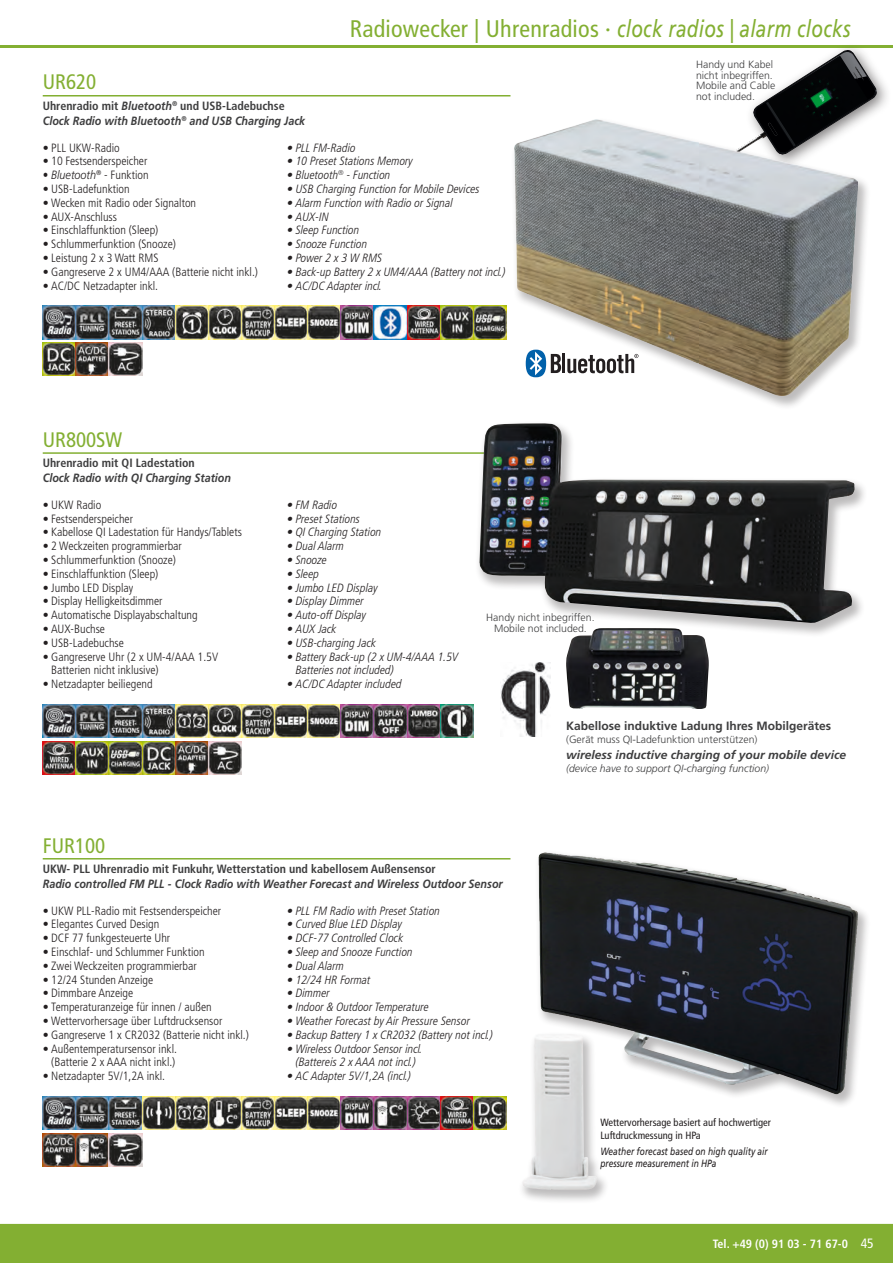
<style>
.page{position:relative;width:893px;height:1263px;background:#fff}
.page>*{position:absolute;margin:0;border:0;box-sizing:border-box;transform-origin:0 0}
.t1{font:condensed 24px "Frutiger LT";letter-spacing:.01em;color:#83af32}
.G_ArtNr{font:condensed 21px "Frutiger LT";color:#83af32}
.t2{font:300 condensed 12px/13.8px "Frutiger LT";color:#231f20}
.t3{font:italic 300 condensed 12px/13.8px "Frutiger LT Pro";color:#231f20}
.G_BeschGB{font:italic 700 12px "Frutiger LT";color:#3e3e3f;scale:.9 1}
.G_BeschDE{font:700 condensed 12px "Frutiger LT";color:#3e3e3f}
.G_BeschGB-2{font:italic 700 12px "Frutiger LT";color:#3e3e3f}
.t4{font:700 12px "Frutiger LT";color:#3e3e3f}
.t5{font:700 condensed 12px "Frutiger LT";color:#fff}
.t6{font:italic 300 12px "Frutiger LT";color:#231f20;scale:.9 1}
.t7{font:300 10.5px/10.5px "Frutiger LT";color:#3e3e3f;text-align:center}
.Beschreibung_neu{font:italic 10.5px/12px "Frutiger LT";color:#231f20;scale:.8 1}
.Beschreibung_neu-2{font:condensed 10.5px/13.5px "Frutiger LT";color:#231f20}
.t8{font:italic 300 10.5px "Frutiger LT";color:#3e3e3f}
.s1{font-style:italic;font-stretch:normal}
.s2{font-style:normal;font-stretch:condensed}
.s3{font-weight:400;font-size:13.5px}
</style>
<div class="page">
<div style="left:0;top:1224px;width:893px;height:39px;background:#83af32"></div>
<hr style="left:0;top:46px;width:893px;height:2px;background:#83af32">
<hr style="left:43px;top:95px;width:467px;height:1px;background:#83af32">
<img style="left:43px;top:306px;width:463px;height:33px">
<img style="left:43px;top:343px;width:99px;height:33px">
<hr style="left:43px;top:452px;width:467px;height:2px;background:#83af32">
<img style="left:43px;top:705px;width:430px;height:33px">
<img style="left:43px;top:741px;width:198px;height:33px">
<hr style="left:43px;top:858px;width:467px;height:1px;background:#83af32">
<img style="left:43px;top:1096px;width:463px;height:34px">
<img style="left:43px;top:1133px;width:99px;height:33px">
<img style="left:566px;top:638px;width:143px;height:71px">
<div style="left:475px;top:421px;width:393px;height:217px;background:#231f20;opacity:.3"></div>
<img style="left:479px;top:423px;width:375px;height:200px">
<img style="left:501px;top:663px;width:50px;height:74px">
<div style="left:746px;top:42px;width:146px;height:128px;background:#231f20;opacity:.57"></div>
<svg style="left:752px;top:49px;width:126px;height:106px"></svg>
<img style="left:768px;top:56px;width:100px;height:62px">
<div style="left:510px;top:118px;width:361px;height:293px;background:#231f20;opacity:.3"></div>
<img style="left:515px;top:120px;width:342px;height:275px">
<div style="left:517px;top:1031px;width:92px;height:174px;background:#231f20;opacity:.3"></div>
<img style="left:519px;top:1031px;width:81px;height:161px">
<div style="left:534px;top:850px;width:337px;height:259px;background:#231f20;opacity:.3"></div>
<img style="left:531px;top:850px;width:337px;height:253px">
<h1 class="t1" style="left:350px;top:14px;width:502px">Radiowecker | Uhrenradios · <span class="s1">clock radios | alarm clocks</span></h1>
<p class="G_ArtNr" style="left:43px;top:70px;width:55px">UR620</p>
<p class="G_BeschDE" style="left:43px;top:99px;width:243px">Uhrenradio mit <span class="s1">Bluetooth</span><sup>®</sup> und USB-Ladebuchse</p>
<p class="G_BeschGB" style="left:43px;top:114px;width:293px">Clock Radio with Bluetooth<sup>®</sup> and USB Charging Jack</p>
<p class="t2" style="left:43px;top:141px;width:78px">• PLL UKW-Radio</p>
<p class="t2" style="left:43px;top:154px;width:106px">• 10 Festsenderspeicher</p>
<p class="t6" style="left:43px;top:168px;width:119px">• Bluetooth<sup>®</sup> <span class="s2">- Funktion</span></p>
<p class="t2" style="left:43px;top:182px;width:88px">• USB-Ladefunktion</p>
<p class="t2" style="left:43px;top:196px;width:155px">• Wecken mit Radio oder Signalton</p>
<p class="t2" style="left:43px;top:210px;width:76px">• AUX-Anschluss</p>
<p class="t2" style="left:43px;top:223px;width:117px">• Einschlaffunktion (Sleep)</p>
<p class="t2" style="left:43px;top:237px;width:135px">• Schlummerfunktion (Snooze)</p>
<p class="t2" style="left:43px;top:251px;width:117px">• Leistung 2 x 3 Watt RMS</p>
<p class="t2" style="left:43px;top:265px;width:217px">• Gangreserve 2 x UM4/AAA (Batterie nicht inkl.)</p>
<p class="t2" style="left:43px;top:279px;width:117px">• AC/DC Netzadapter inkl.</p>
<p class="t3" style="left:287px;top:141px;width:70px">• PLL FM-Radio</p>
<p class="t3" style="left:287px;top:154px;width:127px">• 10 Preset Stations Memory</p>
<p class="t3" style="left:287px;top:168px;width:105px">• Bluetooth<sup>®</sup> - Function</p>
<p class="t3" style="left:287px;top:182px;width:194px">• USB Charging Function for Mobile Devices</p>
<p class="t3" style="left:287px;top:196px;width:167px">• Alarm Function with Radio or Signal</p>
<p class="t3" style="left:287px;top:210px;width:43px">• AUX-IN</p>
<p class="t3" style="left:287px;top:223px;width:74px">• Sleep Function</p>
<p class="t3" style="left:287px;top:237px;width:82px">• Snooze Function</p>
<p class="t3" style="left:287px;top:251px;width:97px">• Power 2 x 3 W RMS</p>
<p class="t3" style="left:287px;top:265px;width:220px">• Back-up Battery 2 x UM4/AAA (Battery not incl.)</p>
<p class="t3" style="left:287px;top:279px;width:96px">• AC/DC Adapter incl.</p>
<p class="G_ArtNr" style="left:43px;top:427px;width:81px">UR800SW</p>
<p class="G_BeschDE" style="left:43px;top:456px;width:154px">Uhrenradio mit QI Ladestation</p>
<p class="G_BeschGB" style="left:43px;top:471px;width:211px">Clock Radio with QI Charging Station</p>
<p class="t2" style="left:43px;top:498px;width:60px">• UKW Radio</p>
<p class="t2" style="left:43px;top:512px;width:92px">• Festsenderspeicher</p>
<p class="t2" style="left:43px;top:526px;width:201px">• Kabellose QI Ladestation für Handys/Tablets</p>
<p class="t2" style="left:43px;top:539px;width:141px">• 2 Weckzeiten programmierbar</p>
<p class="t2" style="left:43px;top:553px;width:135px">• Schlummerfunktion (Snooze)</p>
<p class="t2" style="left:43px;top:567px;width:117px">• Einschlaffunktion (Sleep)</p>
<p class="t2" style="left:43px;top:581px;width:92px">• Jumbo LED Display</p>
<p class="t2" style="left:43px;top:595px;width:121px">• Display Helligkeitsdimmer</p>
<p class="t2" style="left:43px;top:608px;width:156px">• Automatische Displayabschaltung</p>
<p class="t2" style="left:43px;top:622px;width:64px">• AUX-Buchse</p>
<p class="t2" style="left:43px;top:636px;width:83px">• USB-Ladebuchse</p>
<p class="t2" style="left:51px;top:650px;width:169px;text-indent:-9px">• Gangreserve Uhr (2 x UM-4/AAA 1.5V<br>Batterien nicht inklusive)</p>
<p class="t2" style="left:43px;top:677px;width:111px">• Netzadapter beiliegend</p>
<p class="t3" style="left:287px;top:498px;width:52px">• FM Radio</p>
<p class="t3" style="left:287px;top:512px;width:74px">• Preset Stations</p>
<p class="t3" style="left:287px;top:525px;width:96px">• QI Charging Station</p>
<p class="t3" style="left:287px;top:539px;width:58px">• Dual Alarm</p>
<p class="t3" style="left:287px;top:553px;width:41px">• Snooze</p>
<p class="t3" style="left:287px;top:567px;width:33px">• Sleep</p>
<p class="t3" style="left:287px;top:581px;width:92px">• Jumbo LED Display</p>
<p class="t3" style="left:287px;top:594px;width:78px">• Display Dimmer</p>
<p class="t3" style="left:287px;top:608px;width:81px">• Auto-off Display</p>
<p class="t3" style="left:287px;top:622px;width:51px">• AUX Jack</p>
<p class="t3" style="left:287px;top:636px;width:91px">• USB-charging Jack</p>
<p class="t3" style="left:296px;top:650px;width:164px;text-indent:-9px">• Battery Back-up (2 x UM-4/AAA 1.5V<br>Batteries not included)</p>
<p class="t3" style="left:287px;top:677px;width:116px">• AC/DC Adapter included</p>
<p class="t7" style="left:486px;top:612px;width:110px">Handy nicht inbegriffen.<br>Mobile not included.</p>
<p class="t7" style="left:696px;top:59px;width:81px;text-align:left">Handy und Kabel nicht inbegriffen.<br>Mobile and Cable not included.</p>
<p class="G_ArtNr" style="left:43px;top:833px;width:64px">FUR100</p>
<p class="G_BeschDE" style="left:43px;top:862px;width:395px">UKW- PLL Uhrenradio mit Funkuhr, Wetterstation und kabellosem Außensensor</p>
<p class="G_BeschGB" style="left:43px;top:877px;width:513px">Radio controlled FM PLL - Clock Radio with Weather Forecast and Wireless Outdoor Sensor</p>
<p class="t2" style="left:43px;top:904px;width:180px">• UKW PLL-Radio mit Festsenderspeicher</p>
<p class="t2" style="left:43px;top:917px;width:118px">• Elegantes Curved Design</p>
<p class="t2" style="left:43px;top:931px;width:129px">• DCF 77 funkgesteuerte Uhr</p>
<p class="t2" style="left:43px;top:945px;width:163px">• Einschlaf- und Schlummer Funktion</p>
<p class="t2" style="left:43px;top:959px;width:156px">• Zwei Weckzeiten programmierbar</p>
<p class="t2" style="left:43px;top:973px;width:112px">• 12/24 Stunden Anzeige</p>
<p class="t2" style="left:43px;top:986px;width:92px">• Dimmbare Anzeige</p>
<p class="t2" style="left:43px;top:1000px;width:170px">• Temperaturanzeige für innen / außen</p>
<p class="t2" style="left:43px;top:1014px;width:181px">• Wettervorhersage über Luftdrucksensor</p>
<p class="t2" style="left:43px;top:1028px;width:208px">• Gangreserve 1 x CR2032 (Batterie nicht inkl.)</p>
<p class="t2" style="left:43px;top:1042px;width:136px;text-align:center">• Außentemperatursensor inkl. (Batterie 2 x AAA nicht inkl.)</p>
<p class="t2" style="left:43px;top:1069px;width:124px">• Netzadapter 5V/1,2A inkl.</p>
<p class="t3" style="left:287px;top:904px;width:154px">• PLL FM Radio with Preset Station</p>
<p class="t3" style="left:287px;top:917px;width:116px">• Curved Blue LED Display</p>
<p class="t3" style="left:287px;top:931px;width:118px">• DCF-77 Controlled Clock</p>
<p class="t3" style="left:287px;top:945px;width:127px">• Sleep and Snooze Function</p>
<p class="t3" style="left:287px;top:959px;width:58px">• Dual Alarm</p>
<p class="t3" style="left:287px;top:973px;width:85px">• 12/24 HR Format</p>
<p class="t3" style="left:287px;top:986px;width:44px">• Dimmer</p>
<p class="t3" style="left:287px;top:1000px;width:143px">• Indoor &amp; Outdoor Temperature</p>
<p class="t3" style="left:287px;top:1014px;width:184px">• Weather Forecast by Air Pressure Sensor</p>
<p class="t3" style="left:287px;top:1028px;width:207px">• Backup Battery 1 x CR2032 (Battery not incl.)</p>
<p class="t3" style="left:287px;top:1042px;width:137px;text-align:center">• Wireless Outdoor Sensor incl. (Battereis 2 x AAA not incl.)</p>
<p class="t3" style="left:287px;top:1069px;width:125px">• AC Adapter 5V/1,2A (incl.)</p>
<p class="t4" style="left:566px;top:718px;width:267px">Kabellose induktive Ladung Ihres Mobilgerätes</p>
<p class="t7" style="left:566px;top:734px;width:193px">(Gerät muss QI-Ladefunktion unterstützen)</p>
<p class="G_BeschGB-2" style="left:566px;top:748px;width:282px">wireless inductive charging of your mobile device</p>
<p class="t8" style="left:566px;top:763px;width:205px">(device have to support QI-charging function)</p>
<p class="Beschreibung_neu-2" style="left:600px;top:1115px;width:172px">Wettervorhersage basiert auf hochwertiger<br>Luftdruckmessung in HPa</p>
<p class="Beschreibung_neu" style="left:600px;top:1146px;width:211px">Weather forecast based on high quality air pressure measurement in HPa</p>
<p class="t5" style="left:713px;top:1236px;width:162px">Tel. +49 (0) 91 03 - 71 67-0 <span class="s3">45</span></p>
</div>
